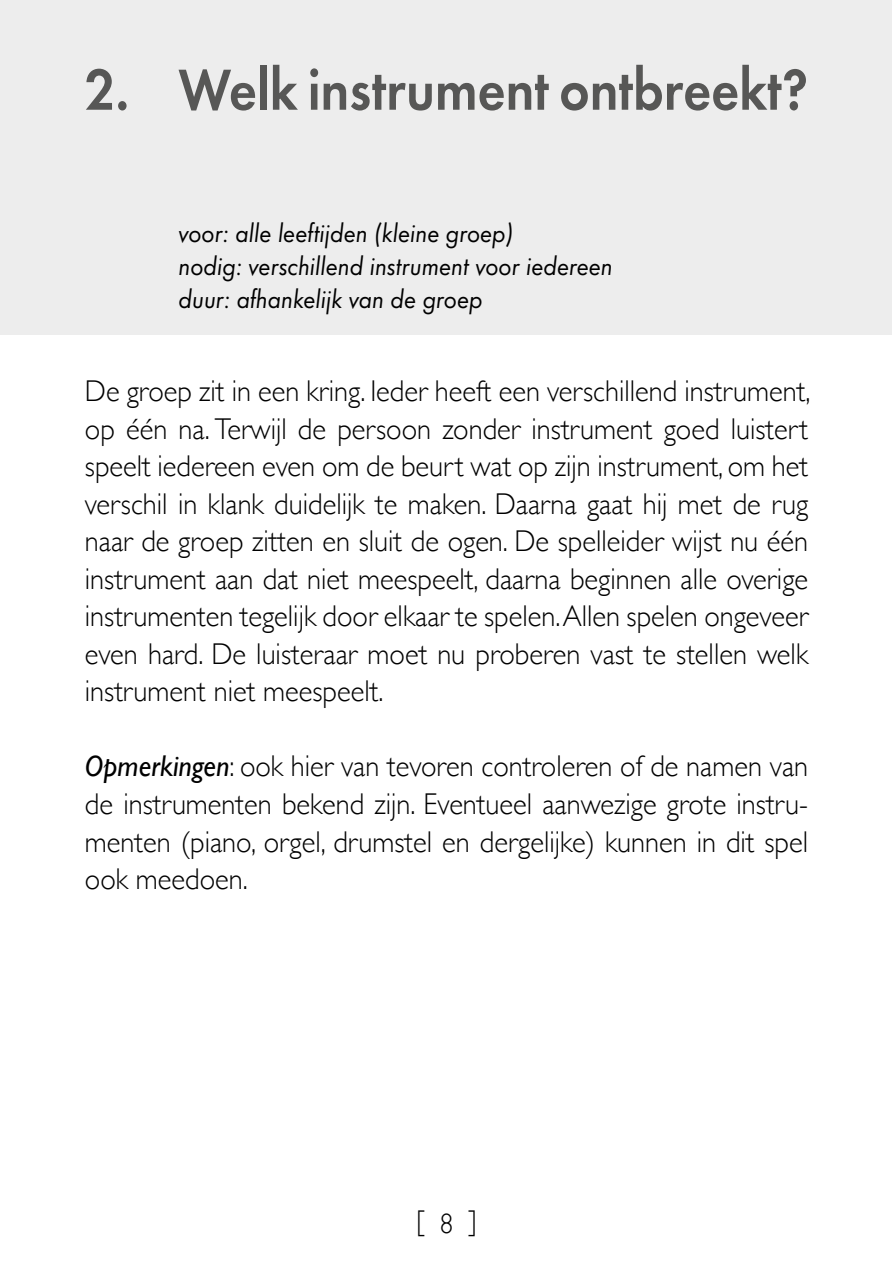
<style>
.page{position:relative;width:894px;height:1277px;background:#fff}
.page>*{position:absolute;margin:0;border:0;box-sizing:border-box;transform-origin:0 0}
.t1{font:600 60px "Futura T";color:#575756;scale:.9 1}
.t2{font:300 30px/37.5px "Gill Sans";color:#000;text-align:justify;scale:.95 1}
.t3{font:300 28.5px "Gill Sans";color:#000;scale:.95 1}
.t4{font:italic 27px/33px "Futura T";color:#000;scale:.95 1}
.s1{font-weight:400;font-style:italic}
</style>
<div class="page">
<div style="left:0;top:0;width:891px;height:335px;background:#ededed"></div>
<h1 class="t1" style="left:85px;top:54px;width:805px">2. Welk instrument ontbreekt?</h1>
<p class="t4" style="left:178px;top:216px;width:458px">voor: alle leeftijden (kleine groep)<br>nodig: verschillend instrument voor iedereen duur: afhankelijk van de groep</p>
<p class="t2" style="left:85px;top:371px;width:765px">De groep zit in een kring. Ieder heeft een verschillend instrument, op één na. Terwijl de persoon zonder instrument goed luistert speelt iedereen even om de beurt wat op zijn instrument, om het verschil in klank duidelijk te maken. Daarna gaat hij met de rug naar de groep zitten en sluit de ogen. De spelleider wijst nu één instrument aan dat niet meespeelt, daarna beginnen alle overige instrumenten tegelijk door elkaar te spelen. Allen spelen ongeveer even hard. De luisteraar moet nu proberen vast te stellen welk instrument niet meespeelt.</p>
<p class="t2" style="left:85px;top:746px;width:762px"><span class="s1">Opmerkingen</span>: ook hier van tevoren controleren of de namen van de instrumenten bekend zijn. Eventueel aanwezige grote instru&shy;menten (piano, orgel, drumstel en dergelijke) kunnen in dit spel ook meedoen.</p>
<p class="t3" style="left:416px;top:1197px;width:65px">[ 8 ]</p>
</div>
